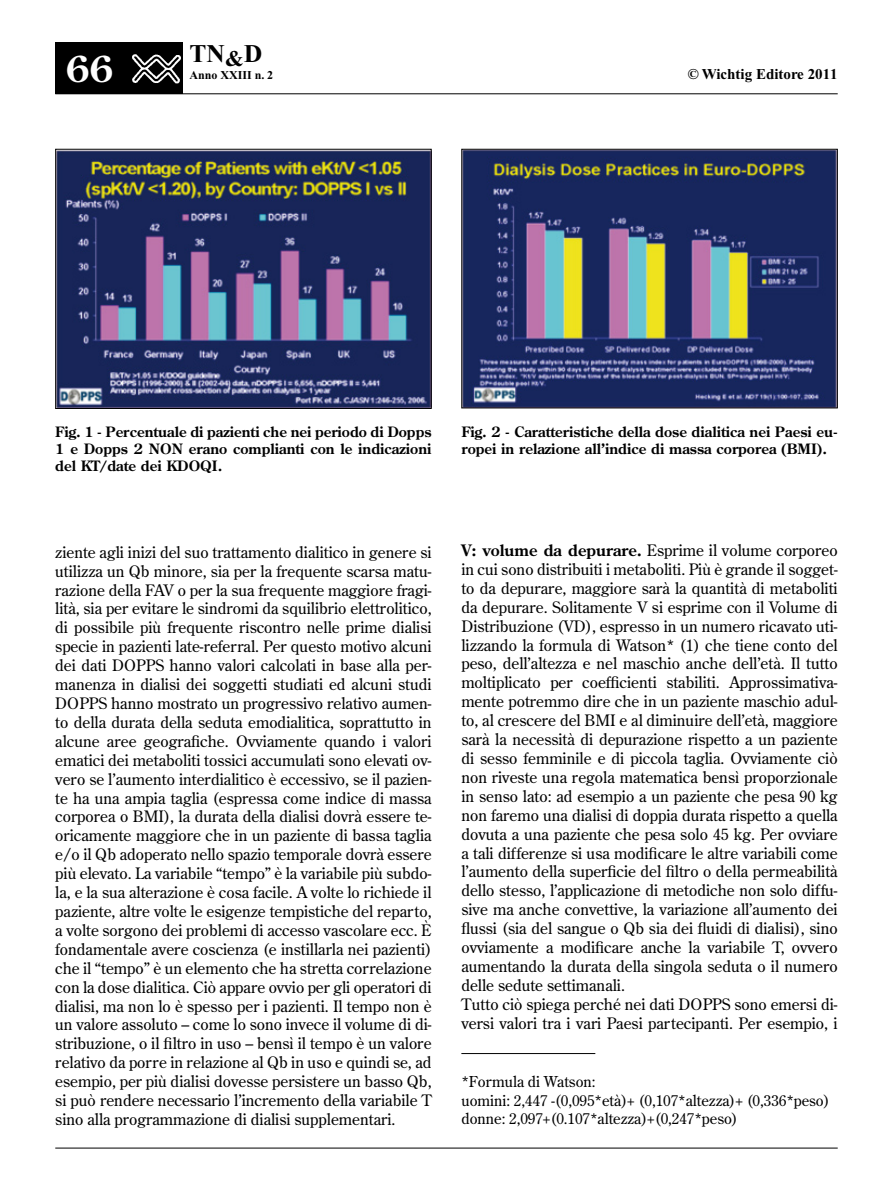
<style>
.page{position:relative;width:893px;height:1191px;background:#fff}
.page>*{position:absolute;margin:0;border:0;box-sizing:border-box;transform-origin:0 0}
.t1{font:700 36px "Century Old Style";color:#fff}
.t2{font:700 25.5px "Times New Roman";color:#000}
.t3{font:15.75px/18.9px "Century Old Style";color:#000}
.t4{font:15px/18.9px "Century Old Style";color:#000}
.t5{font:700 15px "Times New Roman";color:#000}
.t6{font:700 14.25px/17.2px "Century Old Style";color:#000;text-align:justify}
.t7{font:700 12px "Times New Roman";color:#000}
.s1{font-weight:700}
</style>
<div class="page">
<hr style="left:55px;top:93px;width:783px;height:1px;background:#000">
<div style="left:55px;top:43px;width:128px;height:51px;background:#000"></div>
<img style="left:132px;top:54px;width:49px;height:30px">
<hr style="left:55px;top:1147px;width:783px;height:1px;background:#000">
<img style="left:57px;top:151px;width:373px;height:256px">
<div style="left:55px;top:149px;width:377px;height:260px;border:1px solid #000"></div>
<img style="left:463px;top:151px;width:373px;height:255px">
<div style="left:461px;top:149px;width:377px;height:259px;border:1px solid #000"></div>
<hr style="left:461px;top:1053px;width:134px;height:1px;background:#000">
<h1 class="t1" style="left:66px;top:45px;width:49px">66</h1>
<h2 class="t2" style="left:190px;top:39px;width:74px">TN<sub>&amp;</sub>D</h2>
<p class="t7" style="left:190px;top:68px;width:85px">Anno XXIII n. 2</p>
<p class="t5" style="left:688px;top:66px;width:151px">© Wichtig Editore 2011</p>
<p class="t6" style="left:55px;top:423px;width:378px">Fig. 1 - Percentuale di pazienti che nei periodo di Dopps 1 e Dopps 2 NON erano complianti con le indicazioni del KT/date dei KDOQI.</p>
<p class="t6" style="left:461px;top:423px;width:378px">Fig. 2 - Caratteristiche della dose dialitica nei Paesi eu&shy;ropei in relazione all’indice di massa corporea (BMI).</p>
<p class="t3" style="left:55px;top:542px;width:378px;text-align:justify">ziente agli inizi del suo trattamento dialitico in genere si utilizza un Qb minore, sia per la frequente scarsa matu&shy;razione della FAV o per la sua frequente maggiore fragi&shy;lità, sia per evitare le sindromi da squilibrio elettrolitico, di possibile più frequente riscontro nelle prime dialisi specie in pazienti late-referral. Per questo motivo alcuni dei dati DOPPS hanno valori calcolati in base alla per&shy;manenza in dialisi dei soggetti studiati ed alcuni studi DOPPS hanno mostrato un progressivo relativo aumen&shy;to della durata della seduta emodialitica, soprattutto in alcune aree geografiche. Ovviamente quando i valori ematici dei metaboliti tossici accumulati sono elevati ov&shy;vero se l’aumento interdialitico è eccessivo, se il pazien&shy;te ha una ampia taglia (espressa come indice di massa corporea o BMI), la durata della dialisi dovrà essere te&shy;oricamente maggiore che in un paziente di bassa taglia e/o il Qb adoperato nello spazio temporale dovrà essere più elevato. La variabile “tempo” è la variabile più subdo&shy;la, e la sua alterazione è cosa facile. A volte lo richiede il paziente, altre volte le esigenze tempistiche del reparto, a volte sorgono dei problemi di accesso vascolare ecc. È fondamentale avere coscienza (e instillarla nei pazienti) che il “tempo” è un elemento che ha stretta correlazione con la dose dialitica. Ciò appare ovvio per gli operatori di dialisi, ma non lo è spesso per i pazienti. Il tempo non è un valore assoluto – come lo sono invece il volume di di&shy;stribuzione, o il filtro in uso – bensì il tempo è un valore relativo da porre in relazione al Qb in uso e quindi se, ad esempio, per più dialisi dovesse persistere un basso Qb, si può rendere necessario l’incremento della variabile T sino alla programmazione di dialisi supplementari.</p>
<p class="t3" style="left:461px;top:540px;width:378px"><span class="s1">V: volume da depurare.</span> Esprime il volume corporeo in cui sono distribuiti i metaboliti. Più è grande il sogget&shy;to da depurare, maggiore sarà la quantità di metaboliti da depurare. Solitamente V si esprime con il Volume di Distribuzione (VD), espresso in un numero ricavato uti&shy;lizzando la formula di Watson* (1) che tiene conto del peso, dell’altezza e nel maschio anche dell’età. Il tutto moltiplicato per coefficienti stabiliti. Approssimativa&shy;mente potremmo dire che in un paziente maschio adul&shy;to, al crescere del BMI e al diminuire dell’età, maggiore sarà la necessità di depurazione rispetto a un paziente di sesso femminile e di piccola taglia. Ovviamente ciò non riveste una regola matematica bensì proporzionale in senso lato: ad esempio a un paziente che pesa 90 kg non faremo una dialisi di doppia durata rispetto a quella dovuta a una paziente che pesa solo 45 kg. Per ovviare a tali differenze si usa modificare le altre variabili come l’aumento della superficie del filtro o della permeabilità dello stesso, l’applicazione di metodiche non solo diffu&shy;sive ma anche convettive, la variazione all’aumento dei flussi (sia del sangue o Qb sia dei fluidi di dialisi), sino ovviamente a modificare anche la variabile T, ovvero aumentando la durata della singola seduta o il numero delle sedute settimanali.<br>Tutto ciò spiega perché nei dati DOPPS sono emersi di&shy;versi valori tra i vari Paesi partecipanti. Per esempio, i</p>
<p class="t4" style="left:461px;top:1071px;width:370px">*Formula di Watson:<br>uomini: 2,447 -(0,095*età)+ (0,107*altezza)+ (0,336*peso) donne: 2,097+(0.107*altezza)+(0,247*peso)</p>
</div>
